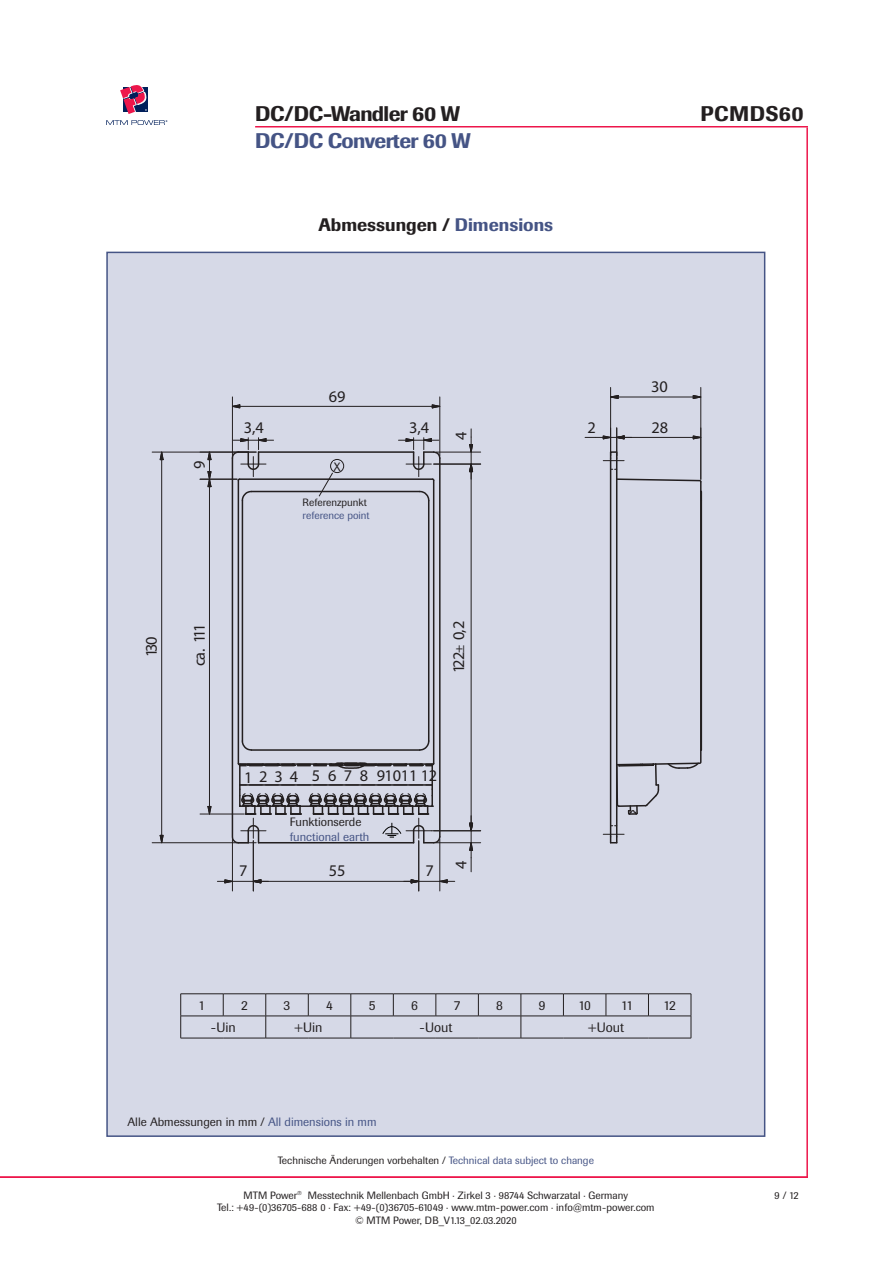
<style>
.page{position:relative;width:893px;height:1263px;background:#fff}
.page>*{position:absolute;margin:0;border:0;box-sizing:border-box;transform-origin:0 0}
.t1{font:500 21px "Supersonic BSK";letter-spacing:-.03em;color:#455485}
.t2{font:500 21px "Supersonic BSK";letter-spacing:-.03em;color:#231f20}
.t3{font:500 21px "Supersonic BSK";letter-spacing:.02em;color:#231f20}
.t4{font:500 18px "Supersonic BSK";color:#231f20}
.t5{font:16.35px "ISOCPEUR";color:#231f20}
.t6{font:16.35px "ISOCPEUR";letter-spacing:.3em;color:#231f20}
.t7{font:13.5px "Supersonic BSK";color:#231f20}
.t8{font:12px "Supersonic BSK";color:#231f20}
.t9{font:12px "Supersonic BSK";color:#455485}
.t10{font:10.5px/12.6px "Supersonic BSK";color:#231f20;text-align:center}
.t11{font:10.5px "Supersonic BSK";color:#455485}
.s1{color:#455485}
.s2{font-family:"Myriad Pro";font-size:13.8px}
</style>
<div class="page">
<hr style="left:255px;top:126px;width:553px;height:1px;background:#ed164b">
<hr style="left:806px;top:127px;width:2px;height:1051px;background:#ed164b">
<svg style="left:106px;top:85px;width:61px;height:40px"></svg>
<hr style="left:0;top:1176px;width:808px;height:2px;background:#ed164b">
<div style="left:106px;top:252px;width:659px;height:885px;background:#d6d9e7;border:2px solid #455485"></div>
<hr style="left:181px;top:993px;width:42px;height:1px;background:#231f20">
<hr style="left:223px;top:993px;width:43px;height:1px;background:#231f20">
<hr style="left:266px;top:993px;width:42px;height:1px;background:#231f20">
<hr style="left:308px;top:993px;width:43px;height:1px;background:#231f20">
<hr style="left:351px;top:993px;width:42px;height:1px;background:#231f20">
<hr style="left:393px;top:993px;width:43px;height:1px;background:#231f20">
<hr style="left:436px;top:993px;width:42px;height:1px;background:#231f20">
<hr style="left:181px;top:1016px;width:42px;height:1px;background:#231f20">
<hr style="left:223px;top:1016px;width:43px;height:1px;background:#231f20">
<hr style="left:266px;top:1016px;width:42px;height:1px;background:#231f20">
<hr style="left:308px;top:1016px;width:43px;height:1px;background:#231f20">
<hr style="left:351px;top:1016px;width:42px;height:1px;background:#231f20">
<hr style="left:393px;top:1016px;width:43px;height:1px;background:#231f20">
<hr style="left:436px;top:1016px;width:42px;height:1px;background:#231f20">
<hr style="left:181px;top:1038px;width:42px;height:1px;background:#231f20">
<hr style="left:223px;top:1038px;width:43px;height:1px;background:#231f20">
<hr style="left:266px;top:1038px;width:42px;height:1px;background:#231f20">
<hr style="left:308px;top:1038px;width:43px;height:1px;background:#231f20">
<hr style="left:351px;top:1038px;width:42px;height:1px;background:#231f20">
<hr style="left:393px;top:1038px;width:43px;height:1px;background:#231f20">
<hr style="left:436px;top:1038px;width:42px;height:1px;background:#231f20">
<hr style="left:478px;top:1038px;width:43px;height:1px;background:#231f20">
<svg style="left:180px;top:994px;width:1px;height:44px"></svg>
<svg style="left:223px;top:994px;width:1px;height:22px"></svg>
<svg style="left:265px;top:994px;width:1px;height:44px"></svg>
<svg style="left:308px;top:994px;width:1px;height:22px"></svg>
<svg style="left:351px;top:994px;width:1px;height:44px"></svg>
<svg style="left:393px;top:994px;width:1px;height:22px"></svg>
<svg style="left:436px;top:994px;width:1px;height:22px"></svg>
<hr style="left:478px;top:993px;width:43px;height:1px;background:#231f20">
<svg style="left:478px;top:994px;width:1px;height:22px"></svg>
<hr style="left:521px;top:993px;width:42px;height:1px;background:#231f20">
<hr style="left:563px;top:993px;width:43px;height:1px;background:#231f20">
<svg style="left:563px;top:994px;width:1px;height:22px"></svg>
<hr style="left:606px;top:993px;width:42px;height:1px;background:#231f20">
<svg style="left:606px;top:994px;width:1px;height:22px"></svg>
<hr style="left:648px;top:993px;width:43px;height:1px;background:#231f20">
<svg style="left:648px;top:994px;width:1px;height:22px"></svg>
<hr style="left:478px;top:1016px;width:43px;height:1px;background:#231f20">
<hr style="left:521px;top:1016px;width:42px;height:1px;background:#231f20">
<svg style="left:521px;top:994px;width:1px;height:44px"></svg>
<hr style="left:563px;top:1016px;width:43px;height:1px;background:#231f20">
<hr style="left:606px;top:1016px;width:42px;height:1px;background:#231f20">
<hr style="left:648px;top:1016px;width:43px;height:1px;background:#231f20">
<svg style="left:691px;top:994px;width:1px;height:44px"></svg>
<hr style="left:521px;top:1038px;width:42px;height:1px;background:#231f20">
<hr style="left:563px;top:1038px;width:43px;height:1px;background:#231f20">
<hr style="left:606px;top:1038px;width:42px;height:1px;background:#231f20">
<hr style="left:648px;top:1038px;width:43px;height:1px;background:#231f20">
<hr style="left:610px;top:458px;width:1px;height:379px;background:#231f20">
<hr style="left:616px;top:458px;width:1px;height:379px;background:#231f20">
<svg style="left:617px;top:478px;width:86px;height:338px"></svg>
<hr style="left:701px;top:501px;width:1px;height:240px;background:#231f20">
<svg style="left:603px;top:834px;width:21px;height:9px"></svg>
<svg style="left:231px;top:404px;width:10px;height:5px"></svg>
<svg style="left:431px;top:404px;width:10px;height:5px"></svg>
<hr style="left:240px;top:406px;width:192px;height:1px;background:#231f20">
<hr style="left:232px;top:397px;width:1px;height:59px;background:#231f20">
<hr style="left:439px;top:397px;width:1px;height:59px;background:#231f20">
<hr style="left:436px;top:452px;width:45px;height:1px;background:#231f20">
<svg style="left:469px;top:429px;width:4px;height:50px"></svg>
<hr style="left:471px;top:472px;width:1px;height:351px;background:#231f20">
<hr style="left:434px;top:464px;width:47px;height:1px;background:#231f20">
<hr style="left:436px;top:842px;width:45px;height:1px;background:#231f20">
<svg style="left:469px;top:816px;width:4px;height:56px"></svg>
<hr style="left:431px;top:830px;width:50px;height:1px;background:#231f20">
<hr style="left:439px;top:839px;width:1px;height:52px;background:#231f20">
<svg style="left:404px;top:879px;width:51px;height:5px"></svg>
<hr style="left:261px;top:881px;width:150px;height:1px;background:#231f20">
<hr style="left:418px;top:841px;width:1px;height:50px;background:#231f20">
<svg style="left:217px;top:879px;width:51px;height:5px"></svg>
<hr style="left:232px;top:839px;width:1px;height:52px;background:#231f20">
<hr style="left:253px;top:841px;width:1px;height:50px;background:#231f20">
<svg style="left:207px;top:451px;width:5px;height:36px"></svg>
<svg style="left:207px;top:805px;width:5px;height:9px"></svg>
<hr style="left:209px;top:487px;width:1px;height:319px;background:#231f20">
<hr style="left:200px;top:479px;width:37px;height:1px;background:#231f20">
<hr style="left:200px;top:814px;width:44px;height:1px;background:#231f20">
<svg style="left:159px;top:451px;width:5px;height:9px"></svg>
<svg style="left:159px;top:834px;width:5px;height:10px"></svg>
<hr style="left:161px;top:460px;width:1px;height:375px;background:#231f20">
<hr style="left:152px;top:842px;width:104px;height:1px;background:#231f20">
<hr style="left:152px;top:452px;width:104px;height:1px;background:#231f20">
<svg style="left:692px;top:435px;width:10px;height:5px"></svg>
<hr style="left:624px;top:437px;width:69px;height:1px;background:#231f20">
<svg style="left:585px;top:428px;width:47px;height:33px"></svg>
<svg style="left:611px;top:395px;width:8px;height:4px"></svg>
<svg style="left:692px;top:394px;width:10px;height:5px"></svg>
<hr style="left:618px;top:397px;width:75px;height:1px;background:#231f20">
<hr style="left:610px;top:387px;width:1px;height:69px;background:#231f20">
<hr style="left:700px;top:387px;width:1px;height:92px;background:#231f20">
<svg style="left:231px;top:438px;width:211px;height:406px"></svg>
<p class="t2" style="left:255px;top:101px;width:206px">DC/DC-Wandler 60 W</p>
<p class="t3" style="left:701px;top:101px;width:105px">PCMDS60</p>
<p class="t1" style="left:255px;top:128px;width:217px">DC/DC Converter 60 W</p>
<p class="t4" style="left:318px;top:214px;width:236px">Abmessungen / <span class="s1">Dimensions</span></p>
<p class="t5" style="left:189px;top:469px;width:10px;rotate:-90deg">9</p>
<p class="t5" style="left:329px;top:386px;width:18px">69</p>
<p class="t5" style="left:244px;top:418px;width:22px">3,4</p>
<p class="t5" style="left:409px;top:418px;width:22px">3,4</p>
<p class="t8" style="left:333px;top:459px;width:9px">X</p>
<p class="t10" style="left:303px;top:496px;width:66px">Referenzpunkt</p>
<p class="t11" style="left:303px;top:509px;width:69px">reference point</p>
<p class="t5" style="left:451px;top:440px;width:10px;rotate:-90deg">4</p>
<p class="t5" style="left:141px;top:657px;width:22px;rotate:-90deg">130</p>
<p class="t5" style="left:189px;top:666px;width:43px;rotate:-90deg">ca. 111</p>
<p class="t5" style="left:449px;top:673px;width:54px;rotate:-90deg">122<span class="s2">±</span> 0,2</p>
<p class="t6" style="left:244px;top:765px;width:194px">1234 5678 9101112</p>
<p class="t8" style="left:290px;top:815px;width:73px">Funktionserde</p>
<p class="t9" style="left:290px;top:829px;width:81px">functional earth</p>
<p class="t5" style="left:239px;top:861px;width:10px">7</p>
<p class="t5" style="left:329px;top:861px;width:18px">55</p>
<p class="t5" style="left:426px;top:861px;width:10px">7</p>
<p class="t5" style="left:451px;top:869px;width:10px;rotate:-90deg">4</p>
<p class="t5" style="left:651px;top:377px;width:18px">30</p>
<p class="t5" style="left:587px;top:417px;width:10px">2</p>
<p class="t5" style="left:651px;top:417px;width:18px">28</p>
<p class="t7" style="left:199px;top:997px;width:8px">1</p>
<p class="t7" style="left:241px;top:997px;width:8px">2</p>
<p class="t7" style="left:284px;top:997px;width:8px">3</p>
<p class="t7" style="left:326px;top:997px;width:8px">4</p>
<p class="t7" style="left:369px;top:997px;width:8px">5</p>
<p class="t7" style="left:411px;top:997px;width:8px">6</p>
<p class="t7" style="left:454px;top:997px;width:8px">7</p>
<p class="t7" style="left:496px;top:997px;width:8px">8</p>
<p class="t7" style="left:539px;top:997px;width:8px">9</p>
<p class="t7" style="left:579px;top:997px;width:14px">10</p>
<p class="t7" style="left:621px;top:997px;width:14px">11</p>
<p class="t7" style="left:664px;top:997px;width:14px">12</p>
<p class="t7" style="left:211px;top:1019px;width:27px">-Uin</p>
<p class="t7" style="left:294px;top:1019px;width:30px">+Uin</p>
<p class="t7" style="left:419px;top:1019px;width:34px">-Uout</p>
<p class="t7" style="left:588px;top:1019px;width:38px">+Uout</p>
<p class="t8" style="left:128px;top:1114px;width:250px">Alle Abmessungen in mm / <span class="s1">All dimensions in mm</span></p>
<p class="t10" style="left:278px;top:1154px;width:318px">Technische Änderungen vorbehalten / <span class="s1">Technical data subject to change</span></p>
<p class="t10" style="left:217px;top:1189px;width:439px">MTM Power➔ Messtechnik Mellenbach GmbH · Zirkel 3 · 98744 Schwarzatal · Germany<br>Tel.: +49-(0)36705-688 0 · Fax: +49-(0)36705-61049 · www.mtm-power.com · info@mtm-power.com © MTM Power, DB_V1.13_02.03.2020</p>
<p class="t10" style="left:775px;top:1189px;width:26px">9 / 12</p>
</div>
